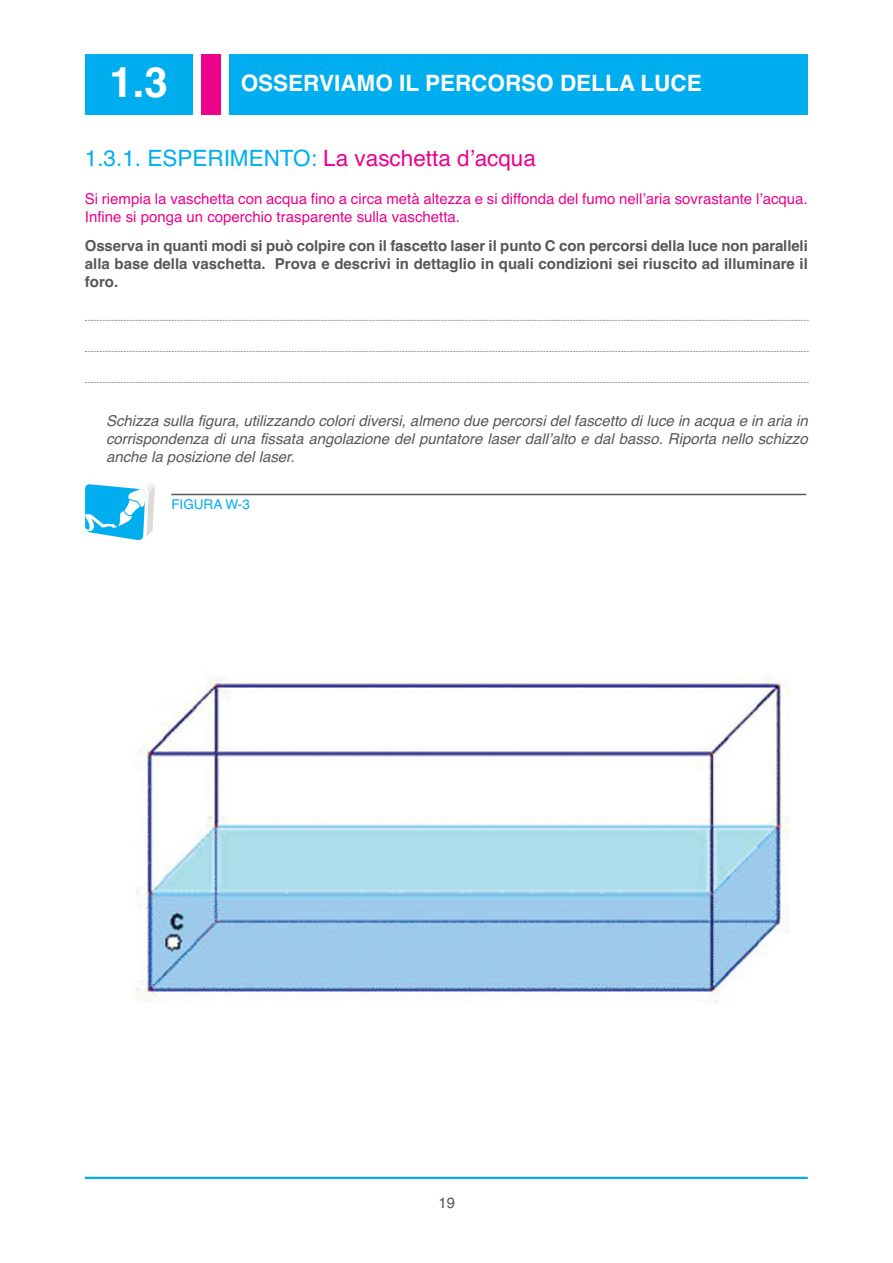
<style>
.page{position:relative;width:893px;height:1263px;background:#fff}
.page>*{position:absolute;margin:0;border:0;box-sizing:border-box;transform-origin:0 0}
.t1{font:700 42px "Helvetica";color:#fff}
.t2{font:22.5px "Helvetica";color:#00aeef}
.t3{font:700 22.5px "Helvetica";color:#fff}
.t4{font:italic 15px/18px "Helvetica";color:#57585a;text-align:justify}
.t5{font:700 15px/18px "Helvetica";color:#57585a;text-align:justify}
.t6{font:15px/18px "Helvetica";color:#ed028c}
.t7{font:15px "Helvetica";color:#57585a}
.t8{font:13.5px "Helvetica";color:#00aeef}
.s1{color:#ed028c}
</style>
<div class="page">
<hr style="left:85px;top:1177px;width:723px;height:2px;background:#00aeef">
<svg style="left:85px;top:320px;width:724px;height:1px"></svg>
<svg style="left:85px;top:351px;width:724px;height:1px"></svg>
<svg style="left:85px;top:382px;width:724px;height:1px"></svg>
<svg style="left:85px;top:483px;width:70px;height:58px"></svg>
<hr style="left:171px;top:494px;width:635px;height:1px;background:#57585a">
<img style="left:136px;top:676px;width:654px;height:327px">
<div style="left:85px;top:54px;width:107px;height:61px;background:#00aeef"></div>
<div style="left:201px;top:54px;width:20px;height:61px;background:#ed028c"></div>
<div style="left:229px;top:54px;width:579px;height:61px;background:#00aeef"></div>
<h1 class="t1" style="left:110px;top:66px;width:60px">1.3</h1>
<h2 class="t3" style="left:241px;top:75px;width:462px">OSSERVIAMO IL PERCORSO DELLA LUCE</h2>
<h2 class="t2" style="left:85px;top:150px;width:453px">1.3.1. ESPERIMENTO: <span class="s1">La vaschetta dʼacqua</span></h2>
<p class="t6" style="left:85px;top:191px;width:724px">Si riempia la vaschetta con acqua fino a circa metà altezza e si diffonda del fumo nellʼaria sovrastante lʼacqua.<br>Infine si ponga un coperchio trasparente sulla vaschetta.</p>
<p class="t5" style="left:85px;top:238px;width:724px">Osserva in quanti modi si può colpire con il fascetto laser il punto C con percorsi della luce non paralleli alla base della vaschetta. Prova e descrivi in dettaglio in quali condizioni sei riuscito ad illuminare il foro.</p>
<p class="t4" style="left:106px;top:414px;width:703px">Schizza sulla figura, utilizzando colori diversi, almeno due percorsi del fascetto di luce in acqua e in aria in corrispondenza di una fissata angolazione del puntatore laser dallʼalto e dal basso. Riporta nello schizzo anche la posizione del laser.</p>
<p class="t8" style="left:171px;top:500px;width:80px">FIGURA W-3</p>
<p class="t7" style="left:438px;top:1197px;width:18px">19</p>
</div>
